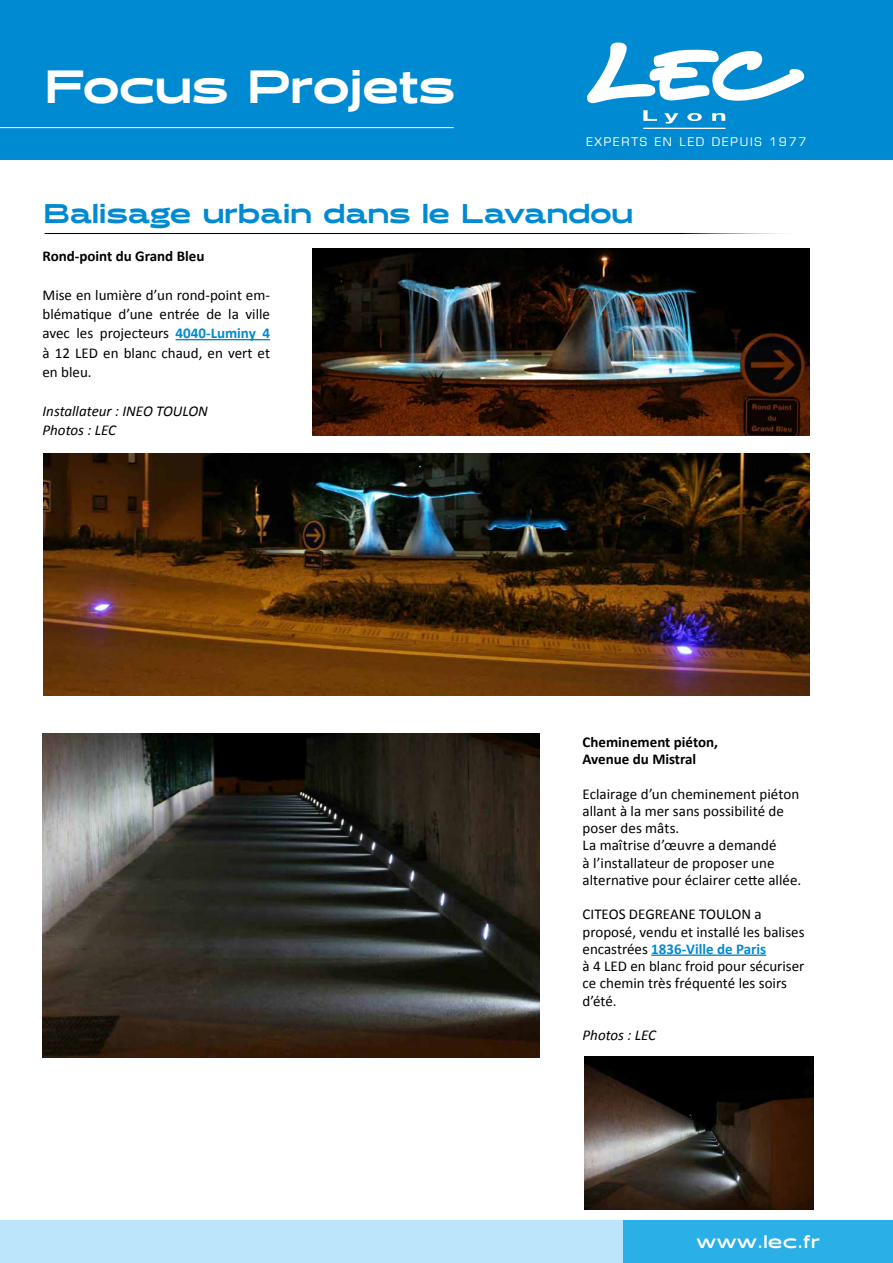
<style>
.page{position:relative;width:893px;height:1263px;background:#fff}
.page>*{position:absolute;margin:0;border:0;box-sizing:border-box;transform-origin:0 0}
.t1{font:900 46.5px "Halogen";color:#fff}
.t2{font:900 27px "Halogen";color:#008ad2}
.t3{font:700 18px "Halogen";letter-spacing:.03em;color:#fff}
.t4{font:15px/17.2px "Calibri";color:#000}
.t5{font:700 15px/17.2px "Calibri";color:#000}
.t6{font:italic 15px/19.4px "Calibri";color:#000}
.t7{font:11.55px "Eurostile";letter-spacing:.15em;color:#fff}
.s1{font-weight:700;color:#008ad2}
</style>
<div class="page">
<div style="left:0;top:0;width:893px;height:159px;background:#008ad2"></div>
<svg style="left:643px;top:110px;width:14px;height:11px"></svg>
<svg style="left:664px;top:113px;width:14px;height:11px"></svg>
<svg style="left:687px;top:113px;width:15px;height:8px"></svg>
<svg style="left:712px;top:113px;width:13px;height:8px"></svg>
<svg style="left:587px;top:43px;width:218px;height:60px"></svg>
<hr style="left:643px;top:128px;width:82px;height:1px;background:#fff">
<div style="left:0;top:1220px;width:893px;height:43px;background:#bce4fa"></div>
<div style="left:624px;top:1220px;width:269px;height:43px;background:#2aafe6"></div>
<hr style="left:0;top:127px;width:454px;height:1px;background:#fff">
<hr style="left:45px;top:233px;width:764px;height:1px;background:#000">
<img style="left:313px;top:249px;width:496px;height:186px">
<img style="left:44px;top:454px;width:765px;height:241px">
<img style="left:584px;top:1057px;width:229px;height:152px">
<img style="left:43px;top:734px;width:496px;height:323px">
<hr style="left:176px;top:339px;width:94px;height:1px;background:#008ad2">
<hr style="left:651px;top:954px;width:115px;height:2px;background:#008ad2">
<h1 class="t1" style="left:45px;top:58px;width:411px">Focus Projets</h1>
<p class="t7" style="left:586px;top:135px;width:222px">EXPERTS EN LED DEPUIS 1977</p>
<h2 class="t2" style="left:44px;top:197px;width:591px">Balisage urbain dans le Lavandou</h2>
<p class="t5" style="left:43px;top:247px;width:163px">Rond-point du Grand Bleu</p>
<p class="t4" style="left:43px;top:284px;width:229px;line-height:19.4px;text-align:justify">Mise en lumière d’un rond-point em&shy;blématique d’une entrée de la ville avec les projecteurs <span class="s1">4040-Luminy 4 </span>à 12 LED en blanc chaud, en vert et en bleu.</p>
<p class="t6" style="left:43px;top:400px;width:167px">Installateur : INEO TOULON<br>Photos : LEC</p>
<p class="t5" style="left:583px;top:732px;width:137px">Cheminement piéton,<br>Avenue du Mistral</p>
<p class="t4" style="left:583px;top:784px;width:220px">Eclairage d’un cheminement piéton allant à la mer sans possibilité de poser des mâts.<br>La maîtrise d’œuvre a demandé<br>à l’installateur de proposer une alternative pour éclairer cette allée.</p>
<p class="t4" style="left:583px;top:905px;width:224px">CITEOS DEGREANE TOULON a proposé, vendu et installé les balises encastrées <span class="s1">1836-Ville de Paris<br></span>à 4 LED en blanc froid pour sécuriser ce chemin très fréquenté les soirs d’été.</p>
<p class="t6" style="left:583px;top:1025px;width:75px">Photos : LEC</p>
<p class="t3" style="left:696px;top:1231px;width:125px">www.lec.fr</p>
</div>
